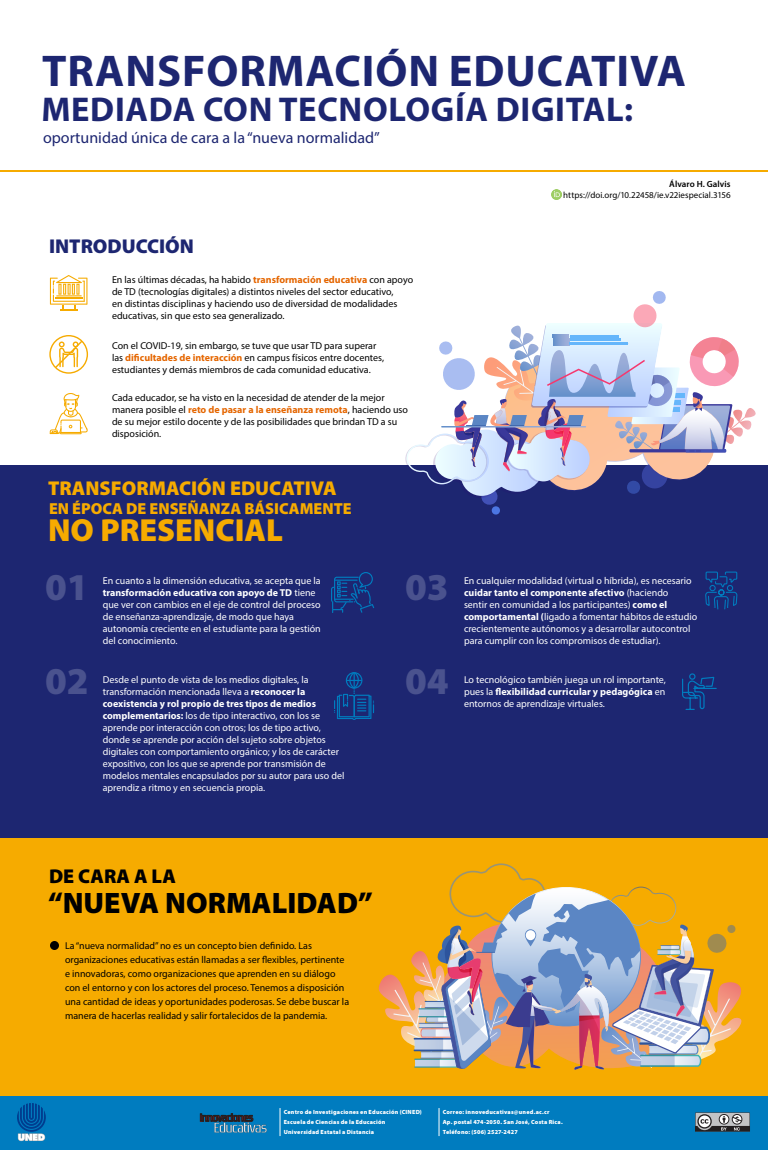
<style>
.page{position:relative;width:768px;height:1150px;background:#fff}
.page>*{position:absolute;margin:0;border:0;box-sizing:border-box;transform-origin:0 0}
.t1{font:700 44.6px "Myriad Pro";letter-spacing:.02em;color:#1d2671}
.t2{font:900 38.1px "Myriad Pro";color:#4a528e}
.t3{font:700 34.5px "Myriad Pro";letter-spacing:.02em;color:#1d2671}
.t4{font:900 32.1px "Myriad Pro";color:#f6ab00}
.t5{font:900 29.7px "Myriad Pro";color:#000}
.t6{font:900 20px "Myriad Pro";color:#f6ab00}
.t7{font:900 20px "Myriad Pro";color:#1d2671}
.t8{font:900 20px "Myriad Pro";letter-spacing:.005em;color:#000}
.t9{font:16px "Myriad Pro";color:#1d2671}
.t10{font:900 16px "Myriad Pro";color:#f6ab00}
.t11{font:10px/12px "Myriad Pro";color:#fff}
.t12{font:10px/12px "Myriad Pro";color:#000}
.titulo_articulo_auto{font:9px/11.5px "Myriad Pro";color:#000;text-align:right}
.encabezado_derecha{font:900 6px/10px "Myriad Pro";letter-spacing:.035em;color:#fff}
.s1{font-weight:700;color:#e56600}
.s2{font-weight:700}
.s3{font-weight:600}
</style>
<div class="page">
<div style="left:0;top:821px;width:768px;height:279px;background:#f6ab00"></div>
<div style="left:0;top:465px;width:768px;height:373px;background:#1d2671"></div>
<div style="left:0;top:1096px;width:768px;height:54px;background:#007cbf"></div>
<svg style="left:695px;top:1112px;width:55px;height:20px"></svg>
<svg style="left:551px;top:190px;width:10px;height:10px"></svg>
<svg style="left:17px;top:1103px;width:29px;height:38px"></svg>
<hr style="left:0;top:170px;width:768px;height:2px;background:#f6ab00">
<div style="left:50px;top:941px;width:9px;height:9px;background:#000;border-radius:50%"></div>
<svg style="left:280px;top:1108px;width:1px;height:28px"></svg>
<svg style="left:439px;top:1108px;width:1px;height:28px"></svg>
<svg style="left:200px;top:1114px;width:67px;height:19px"></svg>
<svg style="left:50px;top:275px;width:37px;height:36px"></svg>
<svg style="left:49px;top:335px;width:39px;height:39px"></svg>
<svg style="left:50px;top:393px;width:38px;height:41px"></svg>
<svg style="left:331px;top:572px;width:43px;height:41px"></svg>
<svg style="left:334px;top:672px;width:40px;height:48px"></svg>
<svg style="left:705px;top:571px;width:33px;height:39px"></svg>
<svg style="left:682px;top:673px;width:35px;height:37px"></svg>
<svg style="left:378px;top:863px;width:364px;height:207px"></svg>
<svg style="left:405px;top:291px;width:351px;height:224px"></svg>
<p class="t1" style="left:42px;top:42px;width:646px">TRANSFORMACIÓN EDUCATIVA</p>
<p class="t3" style="left:41px;top:87px;width:593px">MEDIADA CON TECNOLOGÍA DIGITAL:</p>
<p class="t9" style="left:43px;top:128px;width:338px">oportunidad única de cara a la “nueva normalidad”</p>
<p class="t7" style="left:49px;top:233px;width:147px">INTRODUCCIÓN</p>
<p class="t12" style="left:112px;top:273px;width:303px">En las últimas décadas, ha habido <span class="s1">transformación educativa</span> con apoyo de TD (tecnologías digitales) a distintos niveles del sector educativo,<br>en distintas disciplinas y haciendo uso de diversidad de modalidades educativas, sin que esto sea generalizado.</p>
<p class="t12" style="left:112px;top:339px;width:274px">Con el COVID-19, sin embargo, se tuve que usar TD para superar las <span class="s1">dificultades de interacción</span> en campus físicos entre docentes, estudiantes y demás miembros de cada comunidad educativa.</p>
<p class="t12" style="left:112px;top:391px;width:297px">Cada educador, se ha visto en la necesidad de atender de la mejor manera posible el <span class="s1">reto de pasar a la enseñanza remota</span>, haciendo uso de su mejor estilo docente y de las posibilidades que brindan TD a su disposición.</p>
<p class="t6" style="left:48px;top:475px;width:290px">TRANSFORMACIÓN EDUCATIVA</p>
<p class="t4" style="left:48px;top:509px;width:237px">NO PRESENCIAL</p>
<p class="t10" style="left:49px;top:497px;width:304px">EN ÉPOCA DE ENSEÑANZA BÁSICAMENTE</p>
<p class="t2" style="left:45px;top:561px;width:45px">01</p>
<p class="t2" style="left:45px;top:655px;width:45px">02</p>
<p class="t11" style="left:103px;top:574px;width:219px">En cuanto a la dimensión educativa, se acepta que la <span class="s2">transformación educativa con apoyo de TD</span> tiene que ver con cambios en el eje de control del proceso de enseñanza-aprendizaje, de modo que haya autonomía creciente en el estudiante para la gestión del conocimiento.</p>
<p class="t11" style="left:103px;top:673px;width:243px">Desde el punto de vista de los medios digitales, la transformación mencionada lleva a <span class="s2">reconocer la coexistencia y rol propio de tres tipos de medios complementarios:</span> los de tipo interactivo, con los se aprende por interacción con otros; los de tipo activo, donde se aprende por acción del sujeto sobre objetos digitales con comportamiento orgánico; y los de carácter expositivo, con los que se aprende por transmisión de modelos mentales encapsulados por su autor para uso del aprendiz a ritmo y en secuencia propia.</p>
<p class="t2" style="left:405px;top:561px;width:45px">03</p>
<p class="t2" style="left:405px;top:655px;width:45px">04</p>
<p class="titulo_articulo_auto" style="left:563px;top:178px;width:169px"><span class="s3">Álvaro H. Galvis </span>https://doi.org/10.22458/ie.v22iespecial.3156</p>
<p class="t11" style="left:464px;top:574px;width:235px">En cualquier modalidad (virtual o híbrida), es necesario <span class="s2">cuidar tanto el componente afectivo</span> (haciendo<br>sentir en comunidad a los participantes) <span class="s2">como el comportamental (</span>ligado a fomentar hábitos de estudio crecientemente autónomos y a desarrollar autocontrol para cumplir con los compromisos de estudiar).</p>
<p class="t11" style="left:464px;top:673px;width:203px;text-align:justify">Lo tecnológico también juega un rol importante, pues la <span class="s2">flexibilidad curricular y pedagógica</span> en entornos de aprendizaje virtuales.</p>
<p class="t8" style="left:49px;top:863px;width:128px">DE CARA A LA</p>
<p class="t5" style="left:48px;top:883px;width:326px">“NUEVA NORMALIDAD”</p>
<p class="t12" style="left:65px;top:938px;width:286px;line-height:14px">La “nueva normalidad” no es un concepto bien definido. Las organizaciones educativas están llamadas a ser flexibles, pertinente e innovadoras, como organizaciones que aprenden en su diálogo con el entorno y con los actores del proceso. Tenemos a disposición una cantidad de ideas y oportunidades poderosas. Se debe buscar la manera de hacerlas realidad y salir fortalecidos de la pandemia.</p>
<p class="encabezado_derecha" style="left:284px;top:1107px;width:140px">Centro de Investigaciones en Educación (CINED)<br>Escuela de Ciencias de la Educación<br>Universidad Estatal a Distancia</p>
<p class="encabezado_derecha" style="left:443px;top:1107px;width:108px">Correo: innoveducativas@uned.ac.cr</p>
<p class="encabezado_derecha" style="left:443px;top:1117px;width:121px">Ap. postal 474-2050. San José, Costa Rica.</p>
<p class="encabezado_derecha" style="left:443px;top:1127px;width:77px">Teléfono: (506) 2527-2427</p>
</div>
